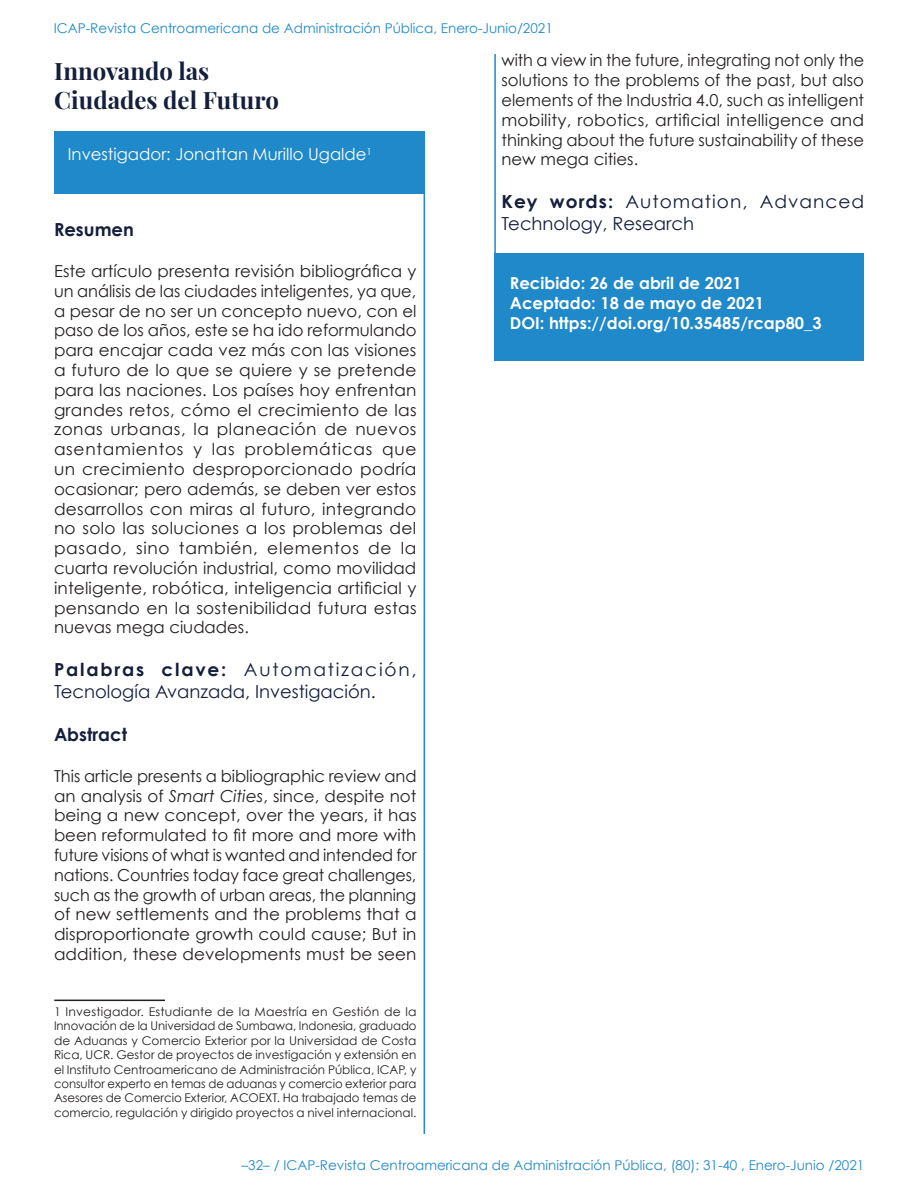
<style>
.page{position:relative;width:918px;height:1188px;background:#fff}
.page>*{position:absolute;margin:0;border:0;box-sizing:border-box;transform-origin:0 0}
.t1{font:700 24px/28.8px "Playfair Display";color:#151f3c}
.t2{font:18px/21.6px "Century Gothic";color:#151f3c}
.t3{font:18px/21.6px "Century Gothic";letter-spacing:.025em;color:#151f3c}
.t4{font:700 18px "Century Gothic";color:#151f3c}
.t5{font:16.5px/19.8px "Century Gothic";letter-spacing:.005em;color:#231f20;text-align:justify}
.t6{font:700 16.5px/19.8px "Century Gothic";color:#fff}
.t7{font:16.5px "Century Gothic";color:#fff}
.t8{font:13.5px "Century Gothic";color:#1f89ca}
.t9{font:12px/14.4px "Century Gothic";color:#231f20;text-align:justify}
.s1{font-weight:700}
.s2{font-style:italic}
</style>
<div class="page">
<hr style="left:424px;top:133px;width:1px;height:1001px;background:#1f89ca">
<div style="left:494px;top:254px;width:370px;height:107px;background:#1f89ca"></div>
<hr style="left:494px;top:54px;width:2px;height:307px;background:#1f89ca">
<div style="left:54px;top:131px;width:371px;height:62px;background:#1f89ca"></div>
<hr style="left:54px;top:1000px;width:111px;height:1px;background:#231f20">
<p class="t8" style="left:54px;top:20px;width:501px">ICAP-Revista Centroamericana de Administración Pública, Enero-Junio/2021</p>
<h1 class="t1" style="left:54px;top:56px;width:226px">Innovando las<br>Ciudades del Futuro</h1>
<p class="t7" style="left:68px;top:144px;width:305px">Investigador: Jonattan Murillo Ugalde<sup>1</sup></p>
<p class="t4" style="left:54px;top:218px;width:81px">Resumen</p>
<p class="t5" style="left:54px;top:261px;width:364px">Este artículo presenta revisión bibliográfica y un análisis de las ciudades inteligentes, ya que, a pesar de no ser un concepto nuevo, con el paso de los años, este se ha ido reformulando para encajar cada vez más con las visiones a futuro de lo que se quiere y se pretende para las naciones. Los países hoy enfrentan grandes retos, cómo el crecimiento de las zonas urbanas, la planeación de nuevos asentamientos y las problemáticas que un crecimiento desproporcionado podría ocasionar; pero además, se deben ver estos desarrollos con miras al futuro, integrando no solo las soluciones a los problemas del pasado, sino también, elementos de la cuarta revolución industrial, como movilidad inteligente, robótica, inteligencia artificial y pensando en la sostenibilidad futura estas nuevas mega ciudades.</p>
<p class="t2" style="left:54px;top:659px;width:364px"><span class="s1">Palabras clave:</span> Automatización,<br>Tecnología Avanzada, Investigación.</p>
<p class="t4" style="left:54px;top:723px;width:75px">Abstract</p>
<p class="t5" style="left:54px;top:766px;width:364px">This article presents a bibliographic review and an analysis of <span class="s2">Smart Cities</span>, since, despite not being a new concept, over the years, it has been reformulated to fit more and more with future visions of what is wanted and intended for nations. Countries today face great challenges, such as the growth of urban areas, the planning of new settlements and the problems that a disproportionate growth could cause; But in addition, these developments must be seen</p>
<p class="t9" style="left:54px;top:1004px;width:364px">1 Investigador. Estudiante de la Maestría en Gestión de la Innovación de la Universidad de Sumbawa, Indonesia, graduado de Aduanas y Comercio Exterior por la Universidad de Costa Rica, UCR. Gestor de proyectos de investigación y extensión en el Instituto Centroamericano de Administración Pública, ICAP, y consultor experto en temas de aduanas y comercio exterior para Asesores de Comercio Exterior, ACOEXT. Ha trabajado temas de comercio, regulación y dirigido proyectos a nivel internacional.</p>
<p class="t5" style="left:502px;top:50px;width:364px">with a view in the future, integrating not only the solutions to the problems of the past, but also elements of the Industria 4.0, such as intelligent mobility, robotics, artificial intelligence and thinking about the future sustainability of these new mega cities.</p>
<p class="t3" style="left:502px;top:191px;width:364px"><span class="s1">Key words:</span> Automation, Advanced<br>Technology, Research</p>
<p class="t6" style="left:510px;top:273px;width:313px">Recibido: 26 de abril de 2021<br>Aceptado: 18 de mayo de 2021<br>DOI: https://doi.org/10.35485/rcap80_3</p>
<p class="t8" style="left:242px;top:1157px;width:624px">–32– / ICAP-Revista Centroamericana de Administración Pública, (80): 31-40 , Enero-Junio /2021</p>
</div>
